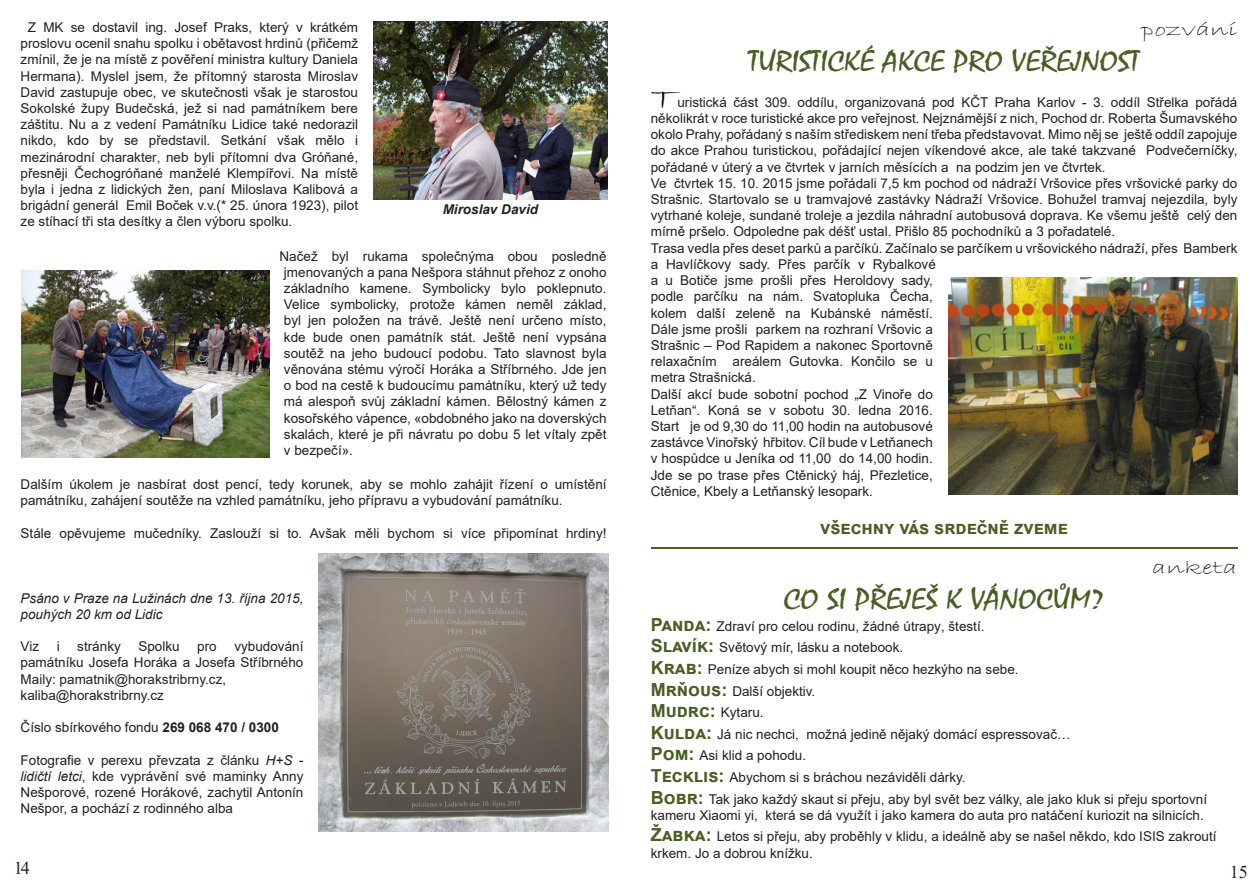
<style>
.page{position:relative;width:1259px;height:893px;background:#fff}
.page>*{position:absolute;margin:0;border:0;box-sizing:border-box;transform-origin:0 0}
.t1{font:30px "Mistral";color:#4a5d23;scale:1.15 1}
.t2{font:30px "Bradley Hand ITC";color:#000;scale:1.5 1}
.t3{font:19.5px "Bradley Hand ITC";color:#231f20;scale:1.5 1}
.t4{font:700 18px "Arial";color:#4a5d23}
.t5{font:18px "Times New Roman";color:#231f20}
.t6{font:13.5px/16.2px "Arial";color:#231f20}
.t7{font:italic 13.5px/16.2px "Arial";color:#231f20}
.t8{font:italic 700 13.5px "Arial";color:#231f20}
.s1{font-weight:700}
.s2{font-style:italic}
.s3{font-weight:700;font-size:18px;color:#4a5d23}
</style>
<div class="page">
<img style="left:21px;top:271px;width:249px;height:186px">
<img style="left:373px;top:21px;width:234px;height:179px">
<img style="left:948px;top:277px;width:289px;height:217px">
<img style="left:319px;top:554px;width:289px;height:277px">
<hr style="left:651px;top:547px;width:586px;height:2px;background:#4a5d23">
<p class="t6" style="left:21px;top:19px;width:339px;text-align:justify;text-indent:7px">Z MK se dostavil ing. Josef Praks, který v krátkém proslovu ocenil snahu spolku i obětavost hrdinů (přičemž zmínil, že je na místě z pověření ministra kultury Daniela Hermana). Myslel jsem, že přítomný starosta Miroslav David zastupuje obec, ve skutečnosti však je starostou Sokolské župy Budečská, jež si nad památníkem bere záštitu. Nu a z vedení Památníku Lidice také nedorazil nikdo, kdo by se představil. Setkání však mělo i mezinárodní charakter, neb byli přítomni dva Gróňané, přesněji Čechogróňané manželé Klempířovi. Na místě byla i jedna z lidických žen, paní Miloslava Kalibová a brigádní generál Emil Boček v.v.(* 25. února 1923), pilot ze stíhací tři sta desítky a člen výboru spolku.</p>
<p class="t6" style="left:284px;top:248px;width:324px;text-align:justify;text-indent:-4px">Načež byl rukama společnýma obou posledně jmenovaných a pana Nešpora stáhnut přehoz z onoho základního kamene. Symbolicky bylo poklepnuto.<br>Velice symbolicky, protože kámen neměl základ, byl jen položen na trávě. Ještě není určeno místo, kde bude onen památník stát. Ještě není vypsána soutěž na jeho budoucí podobu. Tato slavnost byla věnována stému výročí Horáka a Stříbrného. Jde jen o bod na cestě k budoucímu památníku, který už tedy má alespoň svůj základní kámen. Bělostný kámen z kosořského vápence, «obdobného jako na doverských skalách, které je při návratu po dobu 5 let vítaly zpět v bezpečí».</p>
<p class="t6" style="left:21px;top:476px;width:587px">Dalším úkolem je nasbírat dost pencí, tedy korunek, aby se mohlo zahájit řízení o umístění památníku, zahájení soutěže na vzhled památníku, jeho přípravu a vybudování památníku.</p>
<p class="t6" style="left:21px;top:525px;width:587px">Stále opěvujeme mučedníky. Zaslouží si to. Avšak měli bychom si více připomínat hrdiny!</p>
<p class="t8" style="left:443px;top:201px;width:97px">Miroslav David</p>
<p class="t7" style="left:21px;top:590px;width:284px">Psáno v Praze na Lužinách dne 13. října 2015, pouhých 20 km od Lidic</p>
<p class="t6" style="left:21px;top:638px;width:20px">Viz</p>
<p class="t6" style="left:57px;top:638px;width:4px">i</p>
<p class="t6" style="left:77px;top:638px;width:45px">stránky</p>
<p class="t6" style="left:138px;top:638px;width:43px">Spolku</p>
<p class="t6" style="left:197px;top:638px;width:21px">pro</p>
<p class="t6" style="left:21px;top:638px;width:284px;text-indent:214px">vybudování památníku Josefa Horáka a Josefa Stříbrného<br>Maily: pamatnik@horakstribrny.cz, kaliba@horakstribrny.cz</p>
<p class="t6" style="left:21px;top:719px;width:260px">Číslo sbírkového fondu <span class="s1">269 068 470 / 0300</span></p>
<p class="t6" style="left:21px;top:752px;width:284px;text-align:justify">Fotografie v perexu převzata z článku <span class="s2">H+S - lidičtí letci</span>, kde vyprávění své maminky Anny Nešporové, rozené Horákové, zachytil Antonín Nešpor, a pochází z rodinného alba</p>
<h2 class="t3" style="left:1141px;top:17px;width:66px">pozvání</h2>
<h1 class="t1" style="left:749px;top:43px;width:341px">TURISTICKÉ AKCE PRO VEŘEJNOST</h1>
<h1 class="t2" style="left:651px;top:79px;width:19px">T</h1>
<p class="t6" style="left:651px;top:94px;width:588px;text-indent:27px">uristická část 309. oddílu, organizovaná pod KČT Praha Karlov - 3. oddíl Střelka pořádá několikrát v roce turistické akce pro veřejnost. Nejznámější z nich, Pochod dr. Roberta Šumavského okolo Prahy, pořádaný s naším střediskem není třeba představovat. Mimo něj se ještě oddíl zapojuje do akce Prahou turistickou, pořádající nejen víkendové akce, ale také takzvané Podvečerníčky, pořádané v úterý a ve čtvrtek v jarních měsících a na podzim jen ve čtvrtek.<br>Ve čtvrtek 15. 10. 2015 jsme pořádali 7,5 km pochod od nádraží Vršovice přes vršovické parky do Strašnic. Startovalo se u tramvajové zastávky Nádraží Vršovice. Bohužel tramvaj nejezdila, byly vytrhané koleje, sundané troleje a jezdila náhradní autobusová doprava. Ke všemu ještě celý den mírně pršelo. Odpoledne pak déšť ustal. Přišlo 85 pochodníků a 3 pořadatelé.<br>Trasa vedla přes deset parků a parčíků. Začínalo se parčíkem u vršovického nádraží, přes Bamberk a Havlíčkovy sady. Přes parčík v Rybalkové<br>a u Botiče jsme prošli přes Heroldovy sady,<br>podle parčíku na nám. Svatopluka Čecha,<br>kolem další zeleně na Kubánské náměstí.<br>Dále jsme prošli parkem na rozhraní Vršovic a<br>Strašnic – Pod Rapidem a nakonec Sportovně<br>relaxačním areálem Gutovka. Končilo se u<br>metra Strašnická.<br>Další akcí bude sobotní pochod „Z Vinoře do<br>Letňan“. Koná se v sobotu 30. ledna 2016.<br>Start je od 9,30 do 11,00 hodin na autobusové<br>zastávce Vinořský hřbitov. Cíl bude v Letňanech<br>v hospůdce u Jeníka od 11,00 do 14,00 hodin.<br>Jde se po trase přes Ctěnický háj, Přezletice,<br>Ctěnice, Kbely a Letňanský lesopark.</p>
<h3 class="t4" style="left:820px;top:514px;width:249px">všechny vás srdečně zveme</h3>
<h2 class="t3" style="left:1151px;top:555px;width:59px">anketa</h2>
<h1 class="t1" style="left:783px;top:581px;width:280px">CO SI PŘEJEŠ K VÁNOCŮM?</h1>
<p class="t6" style="left:651px;top:615px;width:558px;line-height:21.6px"><span class="s3">Panda:</span> Zdraví pro celou rodinu, žádné útrapy, štestí.<br><span class="s3">Slavík:</span> Světový mír, lásku a notebook.<br><span class="s3">Krab:</span> Peníze abych si mohl koupit něco hezkýho na sebe.<br><span class="s3">Mrňous:</span> Další objektiv.<br><span class="s3">Mudrc:</span> Kytaru.<br><span class="s3">Kulda:</span> Já nic nechci, možná jedině nějaký domácí espressovač…<br><span class="s3">Pom:</span> Asi klid a pohodu.<br><span class="s3">Tecklis:</span> Abychom si s bráchou nezáviděli dárky.<br><span class="s3">Bobr:</span> Tak jako každý skaut si přeju, aby byl svět bez války, ale jako kluk si přeju sportovní</p>
<p class="t6" style="left:651px;top:804px;width:567px;line-height:21.6px">kameru Xiaomi yi, která se dá využít i jako kamera do auta pro natáčení kuriozit na silnicích.<br><span class="s3">Žabka:</span> Letos si přeju, aby proběhly v klidu, a ideálně aby se našel někdo, kdo ISIS zakroutí</p>
<p class="t6" style="left:651px;top:845px;width:164px">krkem. Jo a dobrou knížku.</p>
<h3 class="t5" style="left:14px;top:855px;width:17px">14</h3>
<h3 class="t5" style="left:1229px;top:859px;width:19px">15</h3>
</div>
